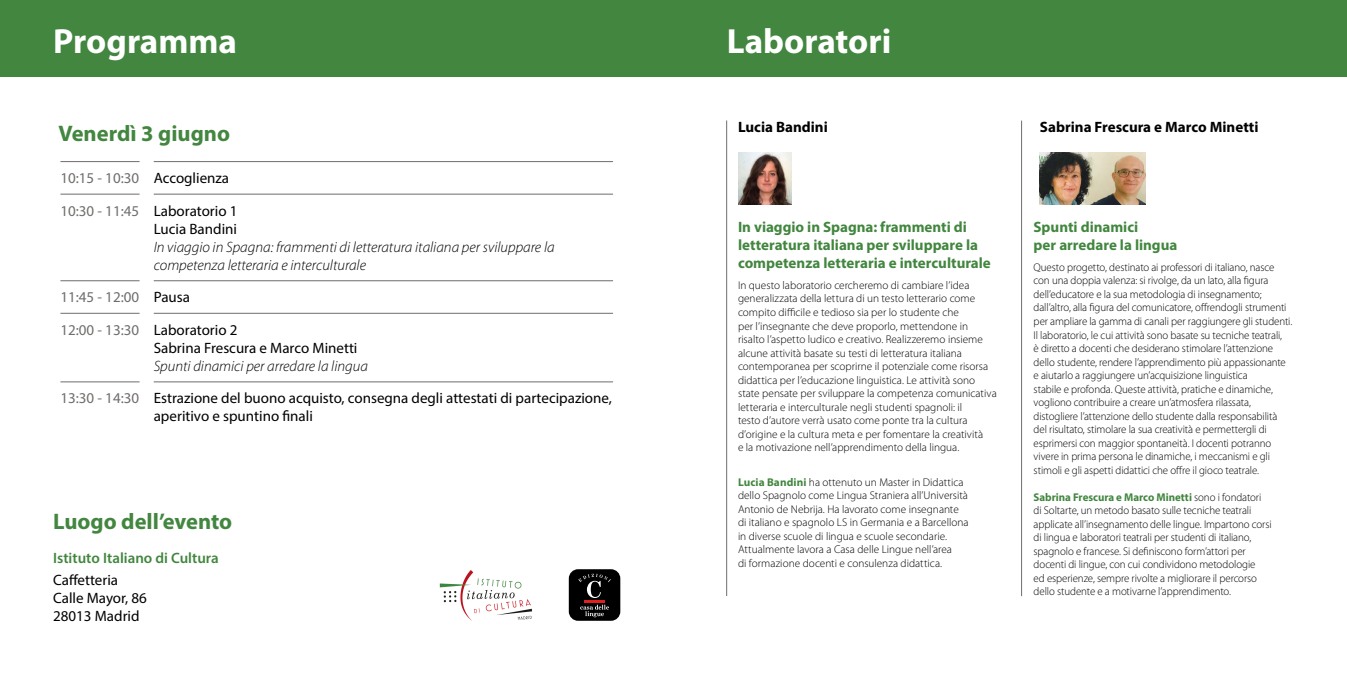
<style>
.page{position:relative;width:1347px;height:674px;background:#fff}
.page>*{position:absolute;margin:0;border:0;box-sizing:border-box;transform-origin:0 0}
.Estilo_de_párrafo_1{font:700 35px "Myriad Pro";color:#fff}
.t1{font:700 22.5px "Myriad Pro";color:#42863f}
.t2{font:15px/18px "Myriad Pro";color:#000}
.biodata{font:700 15px/18px "Myriad Pro";color:#42863f}
.t3{font:italic 300 15px/18px "Myriad Pro";color:#000}
.t4{font:15px "Myriad Pro";color:#706d6b}
.t5{font:700 15px "Myriad Pro";color:#000}
.t6{font:600 15px "Myriad Pro";color:#42863f}
.biodata-2{font:300 11.25px/13.5px "Myriad Pro";letter-spacing:-.005em;color:#000}
.s1{font-weight:400;font-style:normal}
.s2{font-weight:300;font-style:italic}
.s3{font-weight:700;color:#42863f}
</style>
<div class="page">
<div style="left:0;top:0;width:1346px;height:77px;background:#42863f"></div>
<hr style="left:1021px;top:120px;width:1px;height:476px;background:#706d6b">
<img style="left:1040px;top:152px;width:105px;height:52px">
<hr style="left:60px;top:161px;width:80px;height:1px;background:#706d6b">
<hr style="left:154px;top:161px;width:459px;height:1px;background:#706d6b">
<hr style="left:60px;top:194px;width:80px;height:1px;background:#706d6b">
<hr style="left:154px;top:194px;width:459px;height:1px;background:#706d6b">
<hr style="left:60px;top:280px;width:80px;height:1px;background:#706d6b">
<hr style="left:154px;top:280px;width:459px;height:1px;background:#706d6b">
<hr style="left:60px;top:313px;width:80px;height:1px;background:#706d6b">
<hr style="left:154px;top:313px;width:459px;height:1px;background:#706d6b">
<hr style="left:60px;top:381px;width:80px;height:1px;background:#706d6b">
<hr style="left:154px;top:381px;width:459px;height:1px;background:#706d6b">
<img style="left:738px;top:152px;width:53px;height:52px">
<hr style="left:726px;top:120px;width:1px;height:475px;background:#706d6b">
<div style="left:569px;top:569px;width:51px;height:51px;background:#000;border-radius:9px"></div>
<hr style="left:584px;top:600px;width:21px;height:2px;background:#e11f1d">
<svg style="left:580px;top:604px;width:29px;height:13px"></svg>
<svg style="left:578px;top:573px;width:33px;height:24px"></svg>
<img style="left:439px;top:570px;width:93px;height:51px">
<p class="Estilo_de_párrafo_1" style="left:53px;top:18px;width:185px">Programma</p>
<p class="Estilo_de_párrafo_1" style="left:726px;top:18px;width:166px">Laboratori</p>
<p class="t1" style="left:58px;top:119px;width:173px">Venerdì 3 giugno</p>
<p class="t4" style="left:60px;top:169px;width:80px">10:15 - 10:30</p>
<p class="t2" style="left:154px;top:169px;width:77px">Accoglienza</p>
<p class="t4" style="left:60px;top:201px;width:80px">10:30 - 11:45</p>
<p class="t3" style="left:154px;top:201px;width:402px"><span class="s1">Laboratorio 1<br>Lucia Bandini<br></span>In viaggio in Spagna: frammenti di letteratura italiana per sviluppare la competenza letteraria e interculturale</p>
<p class="t4" style="left:60px;top:288px;width:80px">11:45 - 12:00</p>
<p class="t2" style="left:154px;top:288px;width:38px">Pausa</p>
<p class="t4" style="left:60px;top:320px;width:80px">12:00 - 13:30</p>
<p class="t2" style="left:154px;top:320px;width:216px">Laboratorio 2<br>Sabrina Frescura e Marco Minetti<br><span class="s2">Spunti dinamici per arredare la lingua</span></p>
<p class="t4" style="left:60px;top:389px;width:80px">13:30 - 14:30</p>
<p class="t2" style="left:154px;top:389px;width:460px">Estrazione del buono acquisto, consegna degli attestati di partecipazione, aperitivo e spuntino finali</p>
<p class="t1" style="left:53px;top:506px;width:181px">Luogo dell’evento</p>
<p class="t6" style="left:53px;top:548px;width:167px">Istituto Italiano di Cultura</p>
<p class="t2" style="left:53px;top:570px;width:66px">Caffetteria</p>
<p class="t2" style="left:53px;top:588px;width:95px">Calle Mayor, 86</p>
<p class="t2" style="left:53px;top:606px;width:88px">28013 Madrid</p>
<p class="t5" style="left:738px;top:117px;width:91px">Lucia Bandini</p>
<p class="biodata" style="left:738px;top:218px;width:254px">In viaggio in Spagna: frammenti di letteratura italiana per sviluppare la competenza letteraria e interculturale</p>
<p class="biodata-2" style="left:738px;top:278px;width:260px">In questo laboratorio cercheremo di cambiare l’idea generalizzata della lettura di un testo letterario come compito difficile e tedioso sia per lo studente che<br>per l’insegnante che deve proporlo, mettendone in risalto l’aspetto ludico e creativo. Realizzeremo insieme alcune attività basate su testi di letteratura italiana contemporanea per scoprirne il potenziale come risorsa didattica per l’educazione linguistica. Le attività sono state pensate per sviluppare la competenza comunicativa letteraria e interculturale negli studenti spagnoli: il<br>testo d’autore verrà usato come ponte tra la cultura d’origine e la cultura meta e per fomentare la creatività<br>e la motivazione nell’apprendimento della lingua.</p>
<p class="biodata-2" style="left:738px;top:475px;width:232px"><span class="s3">Lucia Bandini</span> ha ottenuto un Master in Didattica dello Spagnolo come Lingua Straniera all’Università Antonio de Nebrija. Ha lavorato come insegnante di italiano e spagnolo LS in Germania e a Barcellona in diverse scuole di lingua e scuole secondarie.<br>Attualmente lavora a Casa delle Lingue nell’area<br>di formazione docenti e consulenza didattica.</p>
<p class="t5" style="left:1040px;top:117px;width:220px">Sabrina Frescura e Marco Minetti</p>
<p class="biodata" style="left:1033px;top:218px;width:145px">Spunti dinamici<br>per arredare la lingua</p>
<p class="biodata-2" style="left:1033px;top:260px;width:260px">Questo progetto, destinato ai professori di italiano, nasce con una doppia valenza: si rivolge, da un lato, alla figura dell’educatore e la sua metodologia di insegnamento; dall’altro, alla figura del comunicatore, offrendogli strumenti per ampliare la gamma di canali per raggiungere gli studenti.<br>Il laboratorio, le cui attività sono basate su tecniche teatrali,<br>è diretto a docenti che desiderano stimolare l’attenzione dello studente, rendere l’apprendimento più appassionante e aiutarlo a raggiungere un’acquisizione linguistica<br>stabile e profonda. Queste attività, pratiche e dinamiche, vogliono contribuire a creare un’atmosfera rilassata, distogliere l’attenzione dello studente dalla responsabilità del risultato, stimolare la sua creatività e permettergli di esprimersi con maggior spontaneità. I docenti potranno vivere in prima persona le dinamiche, i meccanismi e gli stimoli e gli aspetti didattici che offre il gioco teatrale.</p>
<p class="biodata-2" style="left:1033px;top:490px;width:239px"><span class="s3">Sabrina Frescura e Marco Minetti</span> sono i fondatori di Soltarte, un metodo basato sulle tecniche teatrali applicate all’insegnamento delle lingue. Impartono corsi di lingua e laboratori teatrali per studenti di italiano, spagnolo e francese. Si definiscono form’attori per docenti di lingue, con cui condividono metodologie<br>ed esperienze, sempre rivolte a migliorare il percorso dello studente e a motivarne l’apprendimento.</p>
</div>
